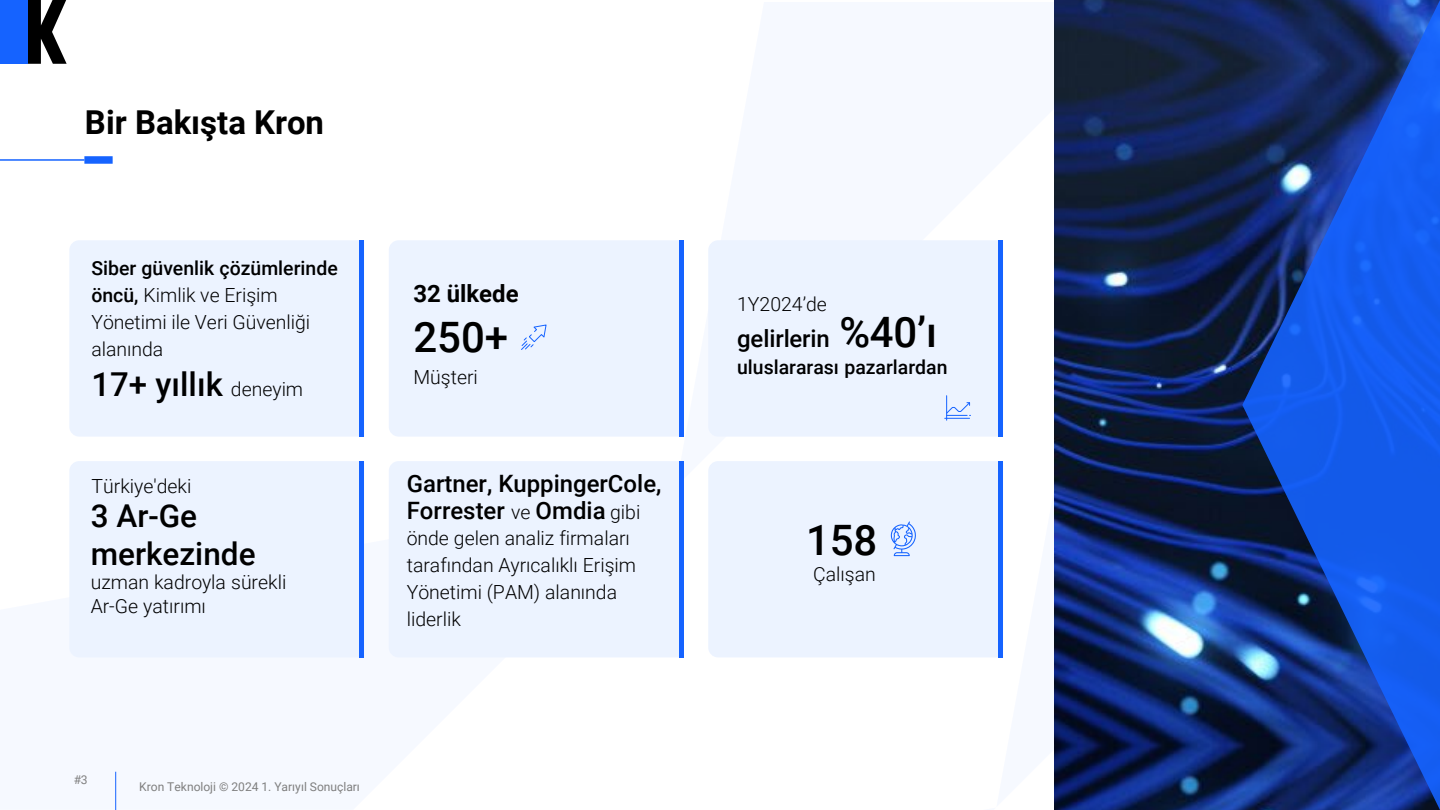
<style>
.page{position:relative;width:1440px;height:810px;background:#fff}
.page>*{position:absolute;margin:0;border:0;box-sizing:border-box;transform-origin:0 0}
.t1{font:500 42px "Roboto";color:#000}
.t2{font:700 33px "Roboto";color:#000}
.t3{font:500 33px "Roboto";color:#000}
.t4{font:500 31.5px/37.8px "Roboto";color:#000}
.t5{font:500 24px/27px "Roboto";color:#000}
.t6{font:700 24px "Roboto";color:#000}
.t7{font:300 19.5px/27px "Roboto";color:#000}
.t8{font:500 19.5px "Roboto";color:#000}
.t9{font:12px "Roboto";color:#7f7f7f}
.s1{font-weight:500}
.s2{font-weight:300;font-size:19.5px}
.s3{font-size:42px}
</style>
<div class="page">
<svg style="left:1055px;top:0;width:187px;height:810px;background:#122656"></svg>
<svg style="left:1242px;top:0;width:198px;height:810px;background:#1545ac"></svg>
<div style="left:84px;top:156px;width:29px;height:8px;background:#1563ff"></div>
<hr style="left:0;top:159px;width:84px;height:2px;background:#1563ff">
<div style="left:69px;top:240px;width:290px;height:197px;background:#ecf3ff"></div>
<div style="left:359px;top:240px;width:5px;height:197px;background:#1563ff"></div>
<div style="left:708px;top:240px;width:290px;height:197px;background:#ecf3ff"></div>
<div style="left:389px;top:240px;width:290px;height:197px;background:#ecf3ff"></div>
<div style="left:69px;top:461px;width:290px;height:196px;background:#ecf3ff"></div>
<div style="left:708px;top:461px;width:290px;height:196px;background:#ecf3ff"></div>
<div style="left:389px;top:461px;width:290px;height:196px;background:#ecf3ff"></div>
<div style="left:679px;top:240px;width:5px;height:197px;background:#1563ff"></div>
<div style="left:998px;top:240px;width:5px;height:197px;background:#1563ff"></div>
<div style="left:359px;top:461px;width:5px;height:196px;background:#1563ff"></div>
<div style="left:679px;top:461px;width:5px;height:196px;background:#1563ff"></div>
<div style="left:998px;top:461px;width:5px;height:196px;background:#1563ff"></div>
<svg style="left:520px;top:324px;width:27px;height:27px"></svg>
<svg style="left:945px;top:396px;width:26px;height:24px"></svg>
<svg style="left:27px;top:0;width:40px;height:64px"></svg>
<div style="left:0;top:0;width:27px;height:64px;background:#1563ff"></div>
<hr style="left:115px;top:772px;width:1px;height:38px;background:#1563ff">
<svg style="left:890px;top:521px;width:26px;height:35px"></svg>
<h2 class="t2" style="left:85px;top:99px;width:241px">Bir Bakışta Kron</h2>
<p class="t7" style="left:91px;top:253px;width:248px"><span class="s1">Siber güvenlik çözümlerinde öncü,</span> Kimlik ve Erişim<br>Yönetimi ile Veri Güvenliği alanında</p>
<p class="t3" style="left:91px;top:361px;width:133px">17+ yıllık</p>
<p class="t7" style="left:231px;top:375px;width:74px">deneyim</p>
<p class="t6" style="left:414px;top:276px;width:107px">32 ülkede</p>
<p class="t1" style="left:414px;top:308px;width:96px">250+</p>
<p class="t7" style="left:414px;top:363px;width:66px">Müşteri</p>
<p class="t7" style="left:92px;top:471px;width:101px">Türkiye'deki</p>
<p class="t5" style="left:407px;top:469px;width:256px">Gartner, KuppingerCole,<br>Forrester <span class="s2">ve</span> Omdia <span class="s2">gibi</span></p>
<p class="t7" style="left:407px;top:524px;width:231px">önde gelen analiz firmaları tarafından Ayrıcalıklı Erişim<br>Yönetimi (PAM) alanında liderlik</p>
<p class="t4" style="left:91px;top:496px;width:166px">3 Ar-Ge merkezinde</p>
<p class="t7" style="left:91px;top:568px;width:197px">uzman kadroyla sürekli</p>
<p class="t7" style="left:91px;top:591px;width:117px">Ar-Ge yatırımı</p>
<p class="t9" style="left:74px;top:772px;width:15px">#3</p>
<p class="t9" style="left:139px;top:778px;width:222px">Kron Teknoloji © 2024 1. Yarıyıl Sonuçları</p>
<p class="t7" style="left:737px;top:290px;width:91px">1Y2024’de</p>
<p class="t5" style="left:737px;top:324px;width:202px">gelirlerin <span class="s3">%40’ı</span></p>
<p class="t8" style="left:737px;top:354px;width:212px">uluslararası pazarlardan</p>
<p class="t1" style="left:806px;top:510px;width:73px">158</p>
<p class="t7" style="left:813px;top:560px;width:64px">Çalışan</p>
</div>
